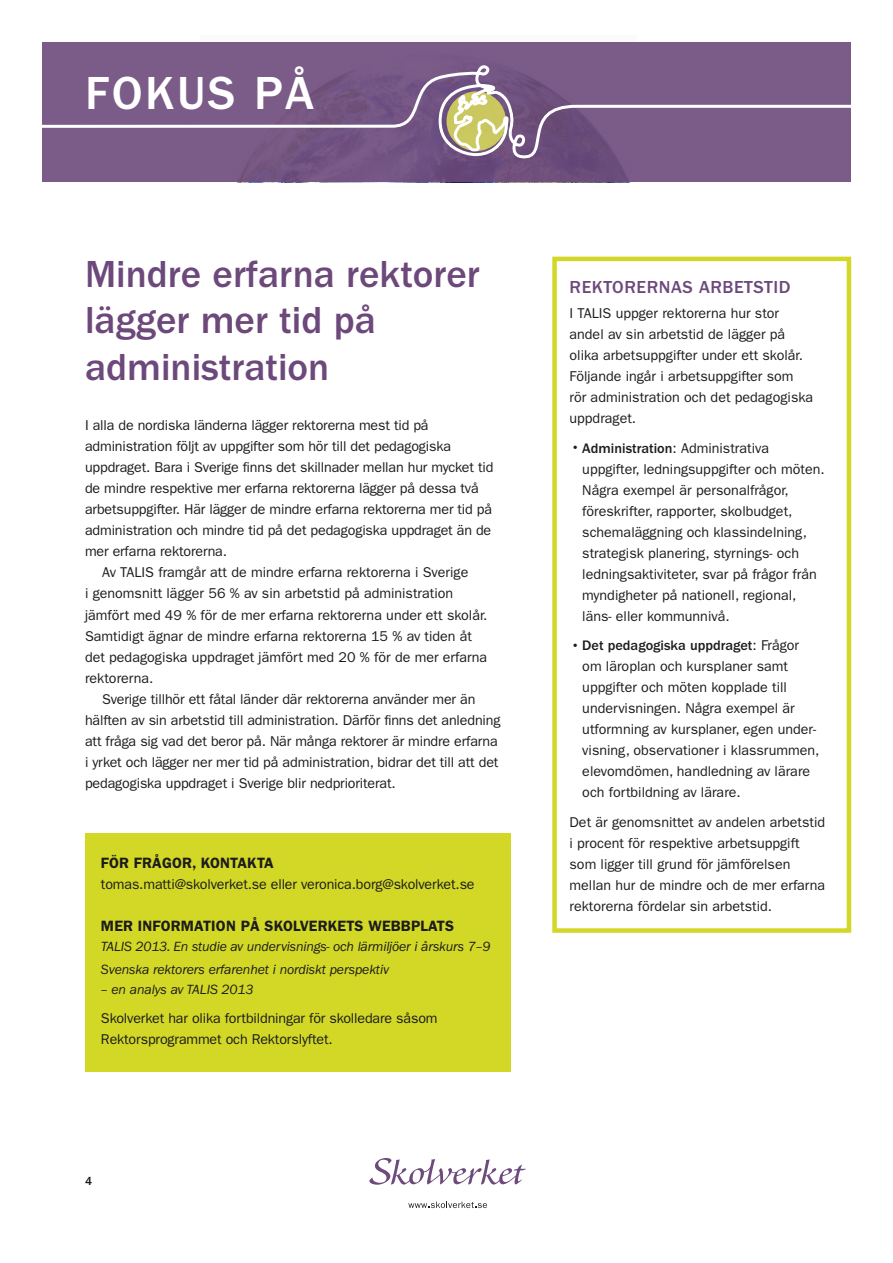
<style>
.page{position:relative;width:893px;height:1263px;background:#fff}
.page>*{position:absolute;margin:0;border:0;box-sizing:border-box;transform-origin:0 0}
.t1{font:500 48px "Franklin Gothic LT";letter-spacing:.05em;color:#fff}
.t2{font:500 39px/46.5px "Franklin Gothic LT";color:#6d497b}
.t3{font:500 18px "Franklin Gothic LT";letter-spacing:.03em;color:#6d497b}
.t4{font:600 15px "Franklin Gothic LT";letter-spacing:.01em;color:#1c1c1b}
.t5{font:14.25px/21px "Franklin Gothic LT";color:#1c1c1b}
.t6{font:italic 13.8px/23.7px "Franklin Gothic LT";letter-spacing:-.01em;color:#1c1c1b}
.t7{font:500 12px "Franklin Gothic LT";color:#1c1c1b}
.s1{font-size:19.5px}
.s2{font-weight:500}
</style>
<div class="page">
<svg style="left:43px;top:43px;width:808px;height:139px;background:#785885"></svg>
<svg style="left:369px;top:1158px;width:157px;height:27px"></svg>
<svg style="left:408px;top:1201px;width:79px;height:7px"></svg>
<div style="left:552px;top:257px;width:299px;height:676px;border:4px solid #d3d827"></div>
<div style="left:85px;top:833px;width:425px;height:238px;background:#d3d827"></div>
<svg style="left:42px;top:64px;width:809px;height:97px;background:#81648b"></svg>
<h1 class="t1" style="left:85px;top:66px;width:231px">FOKUS PÅ</h1>
<h2 class="t2" style="left:85px;top:251px;width:396px">Mindre erfarna rektorer lägger mer tid på administration</h2>
<p class="t5" style="left:85px;top:415px;width:345px">I alla de nordiska länderna lägger rektorerna mest tid på</p>
<p class="t5" style="left:85px;top:436px;width:368px">administration följt av uppgifter som hör till det pedagogiska</p>
<p class="t5" style="left:85px;top:457px;width:410px">uppdraget. Bara i Sverige finns det skillnader mellan hur mycket tid</p>
<p class="t5" style="left:85px;top:478px;width:395px">de mindre respektive mer erfarna rektorerna lägger på dessa två</p>
<p class="t5" style="left:85px;top:499px;width:409px">arbetsuppgifter. Här lägger de mindre erfarna rektorerna mer tid på</p>
<p class="t5" style="left:85px;top:520px;width:408px">administration och mindre tid på det pedagogiska uppdraget än de</p>
<p class="t5" style="left:85px;top:541px;width:144px">mer erfarna rektorerna.</p>
<p class="t5" style="left:102px;top:562px;width:368px">Av TALIS framgår att de mindre erfarna rektorerna i Sverige</p>
<p class="t5" style="left:85px;top:583px;width:370px">i genomsnitt lägger 56 % av sin arbetstid på administration</p>
<p class="t5" style="left:85px;top:604px;width:404px">jämfört med 49 % för de mer erfarna rektorerna under ett skolår.</p>
<p class="t5" style="left:85px;top:625px;width:389px">Samtidigt ägnar de mindre erfarna rektorerna 15 % av tiden åt</p>
<p class="t5" style="left:85px;top:646px;width:404px">det pedagogiska uppdraget jämfört med 20 % för de mer erfarna</p>
<p class="t5" style="left:85px;top:667px;width:70px">rektorerna.</p>
<p class="t5" style="left:102px;top:688px;width:375px">Sverige tillhör ett fåtal länder där rektorerna använder mer än</p>
<p class="t5" style="left:85px;top:709px;width:417px">hälften av sin arbetstid till administration. Därför finns det anledning</p>
<p class="t5" style="left:85px;top:730px;width:414px">att fråga sig vad det beror på. När många rektorer är mindre erfarna</p>
<p class="t5" style="left:85px;top:751px;width:415px">i yrket och lägger ner mer tid på administration, bidrar det till att det</p>
<p class="t5" style="left:85px;top:772px;width:312px">pedagogiska uppdraget i Sverige blir nedprioriterat.</p>
<p class="t4" style="left:101px;top:854px;width:174px">FÖR FRÅGOR, KONTAKTA</p>
<p class="t5" style="left:101px;top:874px;width:375px">tomas.matti@skolverket.se eller veronica.borg@skolverket.se</p>
<p class="t4" style="left:101px;top:917px;width:355px">MER INFORMATION PÅ SKOLVERKETS WEBBPLATS</p>
<p class="t6" style="left:101px;top:934px;width:391px">TALIS 2013. En studie av undervisnings- och lärmiljöer i årskurs 7–9<br>Svenska rektorers erfarenhet i nordiskt perspektiv</p>
<p class="t6" style="left:101px;top:977px;width:154px">– en analys av TALIS 2013</p>
<p class="t5" style="left:101px;top:1008px;width:338px">Skolverket har olika fortbildningar för skolledare såsom<br>Rektorsprogrammet och Rektorslyftet.</p>
<p class="t7" style="left:85px;top:1174px;width:9px">4</p>
<p class="t3" style="left:570px;top:277px;width:223px">REKTORERNAS ARBETSTID</p>
<p class="t5" style="left:570px;top:303px;width:245px">I TALIS uppger rektorerna hur stor andel av sin arbetstid de lägger på olika arbetsuppgifter under ett skolår.<br>Följande ingår i arbetsuppgifter som rör administration och det pedagogiska uppdraget.</p>
<p class="t5" style="left:582px;top:437px;width:244px;text-indent:-13px"><span class="s1">•</span><span class="s2">Administration</span>: Administrativa uppgifter, ledningsuppgifter och möten.<br>Några exempel är personalfrågor, föreskrifter, rapporter, skolbudget, schemaläggning och klassindelning, strategisk planering, styrnings- och ledningsaktiviteter, svar på frågor från myndigheter på nationell, regional, läns- eller kommunnivå.</p>
<p class="t5" style="left:582px;top:635px;width:239px;text-indent:-13px"><span class="s1">•</span><span class="s2">Det pedagogiska uppdraget</span>: Frågor om läroplan och kursplaner samt uppgifter och möten kopplade till undervisningen. Några exempel är utformning av kursplaner, egen under&shy;visning, observationer i klassrummen, elevomdömen, handledning av lärare och fortbildning av lärare.</p>
<p class="t5" style="left:570px;top:811px;width:257px">Det är genomsnittet av andelen arbetstid i procent för respektive arbetsuppgift som ligger till grund för jämförelsen mellan hur de mindre och de mer erfarna rektorerna fördelar sin arbetstid.</p>
</div>
